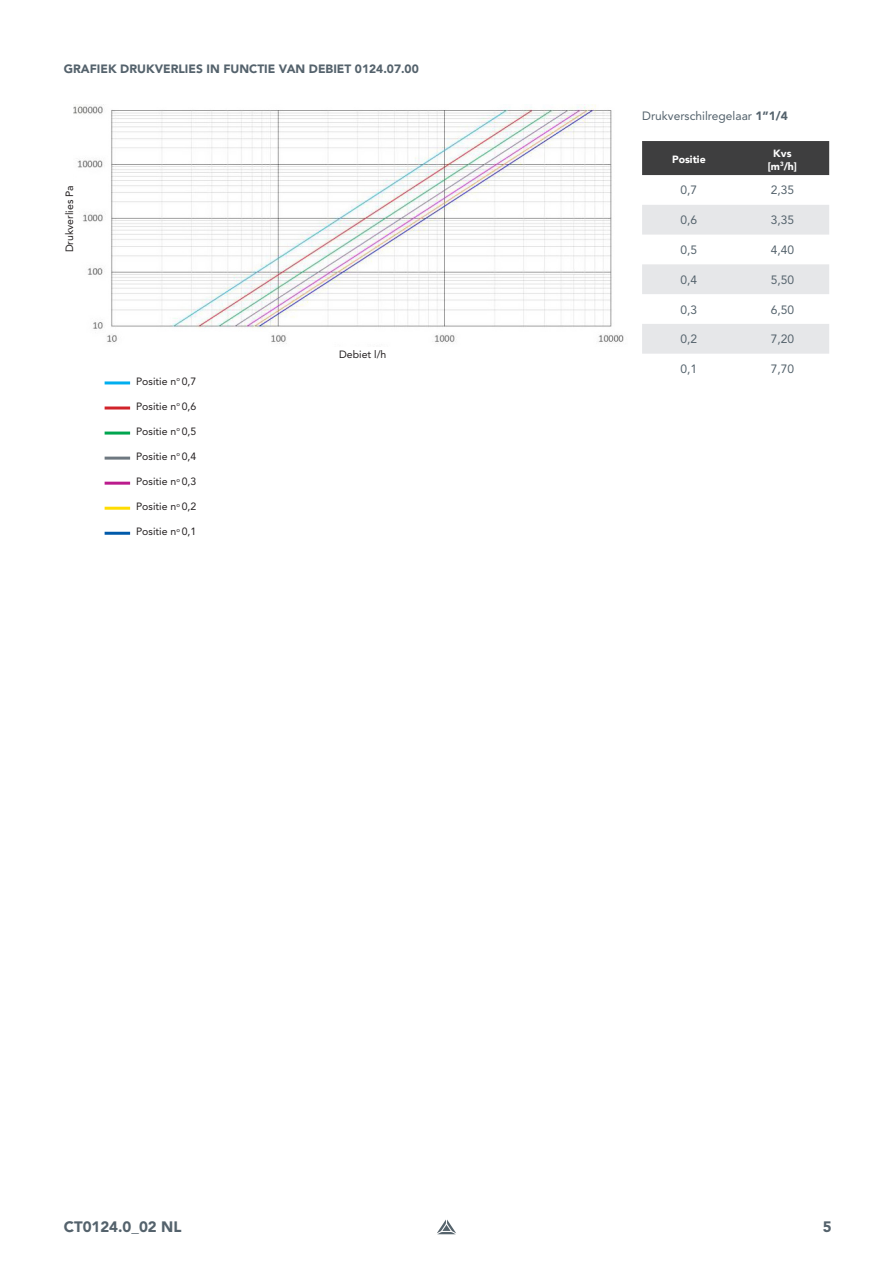
<style>
.page{position:relative;width:893px;height:1263px;background:#fff}
.page>*{position:absolute;margin:0;border:0;box-sizing:border-box;transform-origin:0 0}
.t1{font:900 15px "Avenir LT Pro";color:#54626c}
.t2{font:12px "Avenir LT Pro";color:#54626c}
.t3{font:900 12px "Avenir LT Pro";color:#54626c}
.t4{font:10.5px "Avenir LT Pro";color:#231f20}
.t5{font:900 10.5px "Avenir";color:#fff}
.s1{font-weight:900}
</style>
<div class="page">
<svg style="left:437px;top:1219px;width:19px;height:15px"></svg>
<img style="left:73px;top:104px;width:551px;height:240px">
<div style="left:642px;top:141px;width:187px;height:34px;background:#3e3e3f"></div>
<svg style="left:642px;top:205px;width:187px;height:149px"></svg>
<hr style="left:105px;top:381px;width:25px;height:3px;background:#00aeef">
<hr style="left:105px;top:406px;width:25px;height:3px;background:#d1232a">
<hr style="left:105px;top:432px;width:25px;height:3px;background:#00a54f">
<hr style="left:105px;top:457px;width:25px;height:3px;background:#6e7880">
<hr style="left:105px;top:482px;width:25px;height:3px;background:#bb1b8d">
<hr style="left:105px;top:507px;width:25px;height:3px;background:#ffdc01">
<hr style="left:105px;top:532px;width:25px;height:3px;background:#015aaa">
<p class="t3" style="left:64px;top:61px;width:357px">GRAFIEK DRUKVERLIES IN FUNCTIE VAN DEBIET 0124.07.00</p>
<p class="t4" style="left:63px;top:252px;width:69px;rotate:-90deg">Drukverlies Pa</p>
<p class="t4" style="left:136px;top:375px;width:62px">Positie n<sup>o</sup> 0,7</p>
<p class="t4" style="left:136px;top:400px;width:62px">Positie n<sup>o</sup> 0,6</p>
<p class="t4" style="left:136px;top:425px;width:62px">Positie n<sup>o</sup> 0,5</p>
<p class="t4" style="left:136px;top:450px;width:62px">Positie n<sup>o</sup> 0,4</p>
<p class="t4" style="left:136px;top:475px;width:62px">Positie n<sup>o</sup> 0,3</p>
<p class="t4" style="left:136px;top:500px;width:62px">Positie n<sup>o</sup> 0,2</p>
<p class="t4" style="left:136px;top:525px;width:62px">Positie n<sup>o</sup> 0,1</p>
<p class="t4" style="left:339px;top:348px;width:49px">Debiet l/h</p>
<p class="t2" style="left:642px;top:108px;width:147px">Drukverschilregelaar <span class="s1">1”1/4</span></p>
<p class="t5" style="left:672px;top:151px;width:35px">Positie</p>
<p class="t5" style="left:773px;top:144px;width:20px">Kvs</p>
<p class="t5" style="left:768px;top:157px;width:31px">[m<sup>3</sup>/h]</p>
<p class="t2" style="left:680px;top:183px;width:18px">0,7</p>
<p class="t2" style="left:771px;top:183px;width:25px">2,35</p>
<p class="t2" style="left:680px;top:213px;width:18px">0,6</p>
<p class="t2" style="left:771px;top:213px;width:25px">3,35</p>
<p class="t2" style="left:680px;top:242px;width:18px">0,5</p>
<p class="t2" style="left:771px;top:242px;width:25px">4,40</p>
<p class="t2" style="left:680px;top:272px;width:18px">0,4</p>
<p class="t2" style="left:771px;top:272px;width:25px">5,50</p>
<p class="t2" style="left:680px;top:302px;width:18px">0,3</p>
<p class="t2" style="left:771px;top:302px;width:25px">6,50</p>
<p class="t2" style="left:680px;top:332px;width:18px">0,2</p>
<p class="t2" style="left:771px;top:332px;width:25px">7,20</p>
<p class="t2" style="left:680px;top:362px;width:18px">0,1</p>
<p class="t2" style="left:771px;top:362px;width:25px">7,70</p>
<h1 class="t1" style="left:64px;top:1218px;width:119px">CT0124.0_02 NL</h1>
<h1 class="t1" style="left:823px;top:1218px;width:10px">5</h1>
</div>
